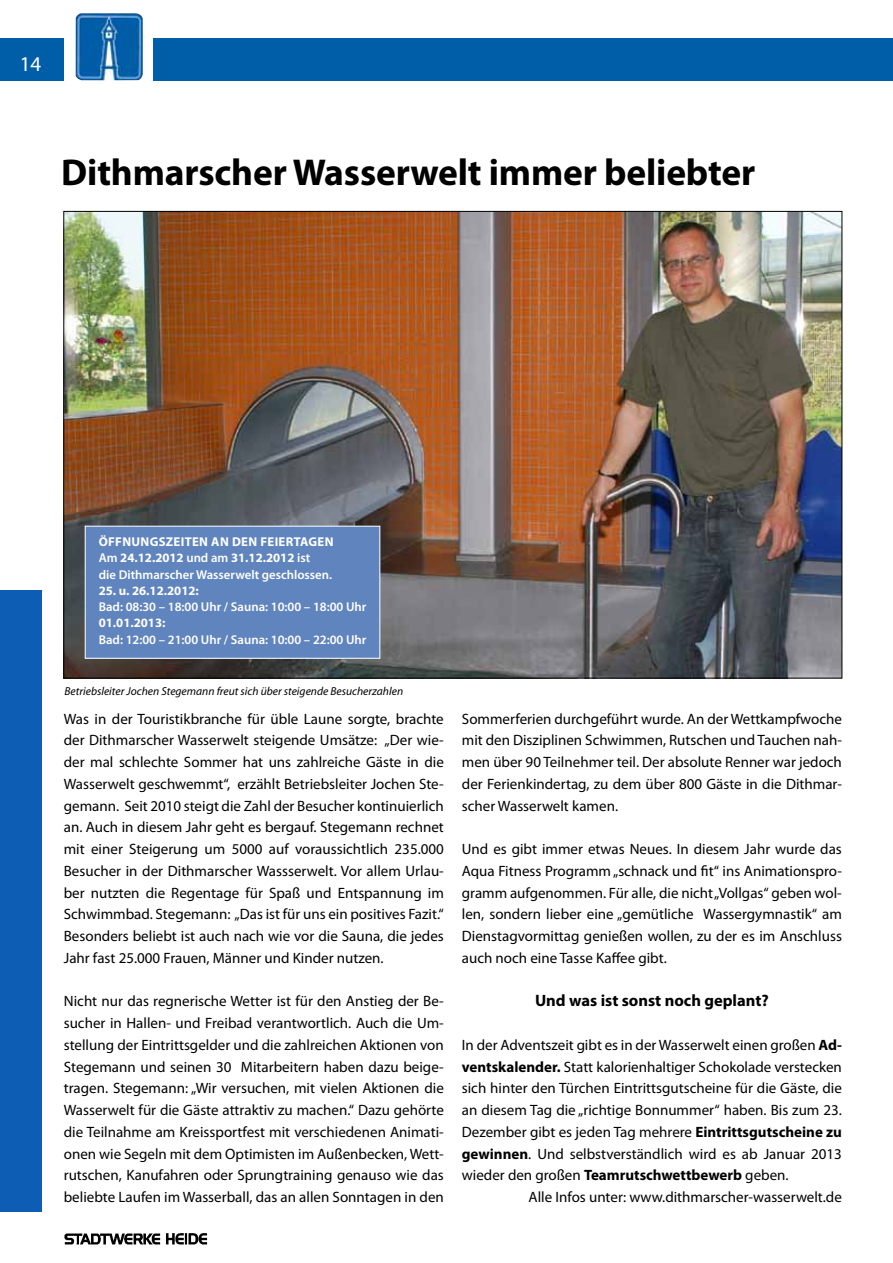
<style>
.page{position:relative;width:893px;height:1263px;background:#fff}
.page>*{position:absolute;margin:0;border:0;box-sizing:border-box;transform-origin:0 0}
.t1{font:700 37.5px "Myriad Pro";letter-spacing:-.005em;color:#000}
.t2{font:21px "Myriad Pro";color:#fff}
.t3{font:700 16.5px "Myriad Pro";color:#000}
.t4{font:15px/21.8px "Myriad Pro";color:#000;text-align:justify}
.t5{font:700 12.75px/16.4px "Myriad Pro";letter-spacing:.01em;color:#fff}
.t6{font:600 12.75px "Myriad Pro";color:#fff}
.t7{font:italic 11.55px "Myriad Pro";color:#000}
.s1{font-weight:600}
.s2{font-weight:700}
</style>
<div class="page">
<div style="left:153px;top:38px;width:740px;height:43px;background:#005ea8"></div>
<div style="left:0;top:38px;width:64px;height:43px;background:#005ea8"></div>
<img style="left:76px;top:13px;width:67px;height:67px">
<img style="left:64px;top:1233px;width:144px;height:12px">
<div style="left:0;top:590px;width:41px;height:622px;background:#0e5db5"></div>
<img style="left:66px;top:213px;width:774px;height:463px">
<div style="left:85px;top:526px;width:295px;height:132px;background:#6085be"></div>
<div style="left:85px;top:526px;width:295px;height:133px;border:1px solid #fff"></div>
<h2 class="t2" style="left:20px;top:51px;width:23px">14</h2>
<h1 class="t1" style="left:61px;top:148px;width:696px">Dithmarscher Wasserwelt immer beliebter</h1>
<p class="t5" style="left:99px;top:533px;width:236px">ÖFFNUNGSZEITEN AN DEN FEIERTAGEN<br><span class="s1">Am</span> 24.12.2012 <span class="s1">und am</span> 31.12.2012 <span class="s1">ist<br>die Dithmarscher Wasserwelt geschlossen.</span></p>
<p class="t5" style="left:99px;top:582px;width:102px">25. u. 26.12.2012:</p>
<p class="t6" style="left:99px;top:599px;width:269px">Bad: 08:30 – 18:00 Uhr / Sauna: 10:00 – 18:00 Uhr</p>
<p class="t5" style="left:99px;top:614px;width:68px">01.01.2013:</p>
<p class="t6" style="left:99px;top:631px;width:269px">Bad: 12:00 – 21:00 Uhr / Sauna: 10:00 – 22:00 Uhr</p>
<p class="t7" style="left:65px;top:683px;width:340px">Betriebsleiter Jochen Stegemann freut sich über steigende Besucherzahlen</p>
<p class="t4" style="left:64px;top:707px;width:382px">Was in der Touristikbranche für üble Laune sorgte, brachte der Dithmarscher Wasserwelt steigende Umsätze: „Der wie&shy;der mal schlechte Sommer hat uns zahlreiche Gäste in die Wasserwelt geschwemmt“, erzählt Betriebsleiter Jochen Ste&shy;gemann. Seit 2010 steigt die Zahl der Besucher kontinuierlich an. Auch in diesem Jahr geht es bergauf. Stegemann rechnet mit einer Steigerung um 5000 auf voraussichtlich 235.000<br>Besucher in der Dithmarscher Wassserwelt. Vor allem Urlau&shy;ber nutzten die Regentage für Spaß und Entspannung im Schwimmbad. Stegemann: „Das ist für uns ein positives Fazit.“ Besonders beliebt ist auch nach wie vor die Sauna, die jedes Jahr fast 25.000 Frauen, Männer und Kinder nutzen.</p>
<p class="t4" style="left:64px;top:990px;width:382px">Nicht nur das regnerische Wetter ist für den Anstieg der Be&shy;sucher in Hallen- und Freibad verantwortlich. Auch die Um&shy;stellung der Eintrittsgelder und die zahlreichen Aktionen von Stegemann und seinen 30 Mitarbeitern haben dazu beige&shy;tragen. Stegemann: „Wir versuchen, mit vielen Aktionen die Wasserwelt für die Gäste attraktiv zu machen.“ Dazu gehörte die Teilnahme am Kreissportfest mit verschiedenen Animati&shy;onen wie Segeln mit dem Optimisten im Außenbecken, Wett&shy;rutschen, Kanufahren oder Sprungtraining genauso wie das beliebte Laufen im Wasserball, das an allen Sonntagen in den</p>
<p class="t4" style="left:462px;top:707px;width:382px">Sommerferien durchgeführt wurde. An der Wettkampfwoche mit den Disziplinen Schwimmen, Rutschen und Tauchen nah&shy;men über 90 Teilnehmer teil. Der absolute Renner war jedoch der Ferienkindertag, zu dem über 800 Gäste in die Dithmar&shy;scher Wasserwelt kamen.</p>
<p class="t4" style="left:462px;top:838px;width:382px">Und es gibt immer etwas Neues. In diesem Jahr wurde das Aqua Fitness Programm „schnack und fit“ ins Animationspro&shy;gramm aufgenommen. Für alle, die nicht „Vollgas“ geben wol&shy;len, sondern lieber eine „gemütliche Wassergymnastik“ am Dienstagvormittag genießen wollen, zu der es im Anschluss auch noch eine Tasse Kaffee gibt.</p>
<p class="t3" style="left:535px;top:990px;width:235px">Und was ist sonst noch geplant?</p>
<p class="t4" style="left:462px;top:1034px;width:382px">In der Adventszeit gibt es in der Wasserwelt einen großen <span class="s2">Ad-</span></p>
<p class="t4" style="left:462px;top:1055px;width:382px"><span class="s2">ventskalender.</span> Statt kalorienhaltiger Schokolade verstecken</p>
<p class="t4" style="left:462px;top:1077px;width:382px">sich hinter den Türchen Eintrittsgutscheine für die Gäste, die</p>
<p class="t4" style="left:462px;top:1099px;width:382px">an diesem Tag die „richtige Bonnummer“ haben. Bis zum 23.</p>
<p class="t4" style="left:462px;top:1121px;width:382px">Dezember gibt es jeden Tag mehrere <span class="s2">Eintrittsgutscheine zu</span></p>
<p class="t4" style="left:462px;top:1142px;width:382px"><span class="s2">gewinnen</span>. Und selbstverständlich wird es ab Januar 2013</p>
<p class="t4" style="left:462px;top:1164px;width:328px">wieder den großen <span class="s2">Teamrutschwettbewerb</span> geben.</p>
<p class="t4" style="left:529px;top:1186px;width:315px">Alle Infos unter: www.dithmarscher-wasserwelt.de</p>
</div>
